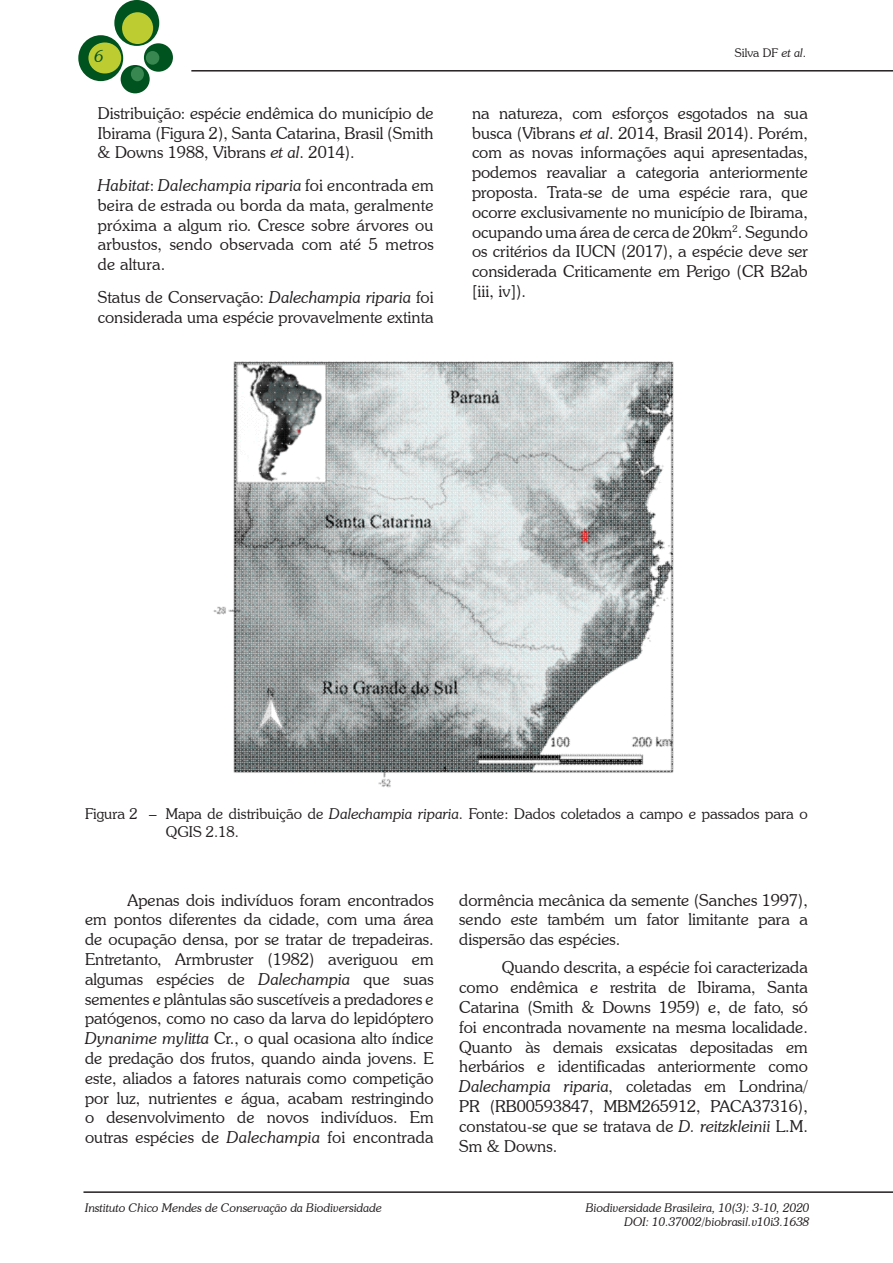
<style>
.page{position:relative;width:893px;height:1263px;background:#fff}
.page>*{position:absolute;margin:0;border:0;box-sizing:border-box;transform-origin:0 0}
.t1{font:300 16.5px/19.8px "Souvenir IT Cby BT";color:#231f20;text-align:justify}
.t2{font:italic 300 16.5px "Souvenir IT Cby BT";color:#00531e}
.t3{font:300 15px/18px "Souvenir IT Cby BT";color:#231f20}
.t4{font:italic 300 12px/14.4px "Souvenir IT Cby BT";color:#231f20;text-align:right}
.t5{font:300 12px "Souvenir IT Cby BT";color:#231f20}
.s1{font-style:italic}
</style>
<div class="page">
<div style="left:114px;top:0;width:45px;height:46px;background:#00531e;border-radius:50%"></div>
<div style="left:78px;top:35px;width:45px;height:46px;background:#00531e;border-radius:50%"></div>
<div style="left:144px;top:43px;width:29px;height:29px;background:#00531e;border-radius:50%"></div>
<div style="left:121px;top:65px;width:29px;height:28px;background:#00531e;border-radius:50%"></div>
<div style="left:122px;top:12px;width:31px;height:32px;background:#bdcd31;border-radius:50%"></div>
<div style="left:88px;top:42px;width:33px;height:31px;background:#bdcd31;border-radius:50%"></div>
<div style="left:146px;top:51px;width:13px;height:14px;background:#388750;border-radius:50%"></div>
<div style="left:131px;top:67px;width:13px;height:14px;background:#388750;border-radius:50%"></div>
<hr style="left:83px;top:1191px;width:810px;height:2px;background:#231f20">
<hr style="left:191px;top:70px;width:702px;height:2px;background:#231f20">
<img style="left:213px;top:361px;width:461px;height:427px">
<p class="t2" style="left:95px;top:46px;width:11px">6</p>
<p class="t1" style="left:98px;top:103px;width:337px">Distribuição: espécie endêmica do município de Ibirama (Figura 2), Santa Catarina, Brasil (Smith &amp; Downs 1988, Vibrans <span class="s1">et al</span>. 2014).</p>
<p class="t1" style="left:98px;top:175px;width:337px"><span class="s1">Habitat</span>: <span class="s1">Dalechampia riparia</span> foi encontrada em beira de estrada ou borda da mata, geralmente próxima a algum rio. Cresce sobre árvores ou arbustos, sendo observada com até 5 metros de altura.</p>
<p class="t1" style="left:98px;top:287px;width:337px">Status de Conservação: <span class="s1">Dalechampia riparia</span> foi considerada uma espécie provavelmente extinta</p>
<p class="t5" style="left:735px;top:46px;width:73px">Silva DF <span class="s1">et al</span>.</p>
<p class="t1" style="left:472px;top:103px;width:337px">na natureza, com esforços esgotados na sua busca (Vibrans <span class="s1">et al</span>. 2014, Brasil 2014). Porém, com as novas informações aqui apresentadas, podemos reavaliar a categoria anteriormente proposta. Trata-se de uma espécie rara, que ocorre exclusivamente no município de Ibirama, ocupando uma área de cerca de 20km<sup>2</sup>. Segundo os critérios da IUCN (2017), a espécie deve ser considerada Criticamente em Perigo (CR B2ab [iii, iv]).</p>
<p class="t3" style="left:166px;top:804px;width:644px;text-indent:-81px">Figura 2 – Mapa de distribuição de <span class="s1">Dalechampia riparia</span>. Fonte: Dados coletados a campo e passados para o<br>QGIS 2.18.</p>
<p class="t1" style="left:85px;top:890px;width:350px;text-indent:43px">Apenas dois indivíduos foram encontrados em pontos diferentes da cidade, com uma área de ocupação densa, por se tratar de trepadeiras.<br>Entretanto, Armbruster (1982) averiguou em algumas espécies de <span class="s1">Dalechampia</span> que suas sementes e plântulas são suscetíveis a predadores e patógenos, como no caso da larva do lepidóptero <span class="s1">Dynanime mylitta</span> Cr., o qual ocasiona alto índice de predação dos frutos, quando ainda jovens. E este, aliados a fatores naturais como competição por luz, nutrientes e água, acabam restringindo o desenvolvimento de novos indivíduos. Em outras espécies de <span class="s1">Dalechampia</span> foi encontrada</p>
<p class="t1" style="left:459px;top:890px;width:350px">dormência mecânica da semente (Sanches 1997), sendo este também um fator limitante para a dispersão das espécies.</p>
<p class="t1" style="left:459px;top:957px;width:350px;text-indent:43px">Quando descrita, a espécie foi caracterizada como endêmica e restrita de Ibirama, Santa Catarina (Smith &amp; Downs 1959) e, de fato, só foi encontrada novamente na mesma localidade.<br>Quanto às demais exsicatas depositadas em herbários e identificadas anteriormente como <span class="s1">Dalechampia riparia</span>, coletadas em Londrina/ PR (RB00593847, MBM265912, PACA37316), constatou-se que se tratava de <span class="s1">D. reitzkleinii</span> L.M.<br>Sm &amp; Downs.</p>
<p class="t4" style="left:85px;top:1200px;width:298px">Instituto Chico Mendes de Conservação da Biodiversidade</p>
<p class="t4" style="left:586px;top:1200px;width:225px">Biodiversidade Brasileira, 10(3): 3-10, 2020<br>DOI: 10.37002/biobrasil.v10i3.1638</p>
</div>
